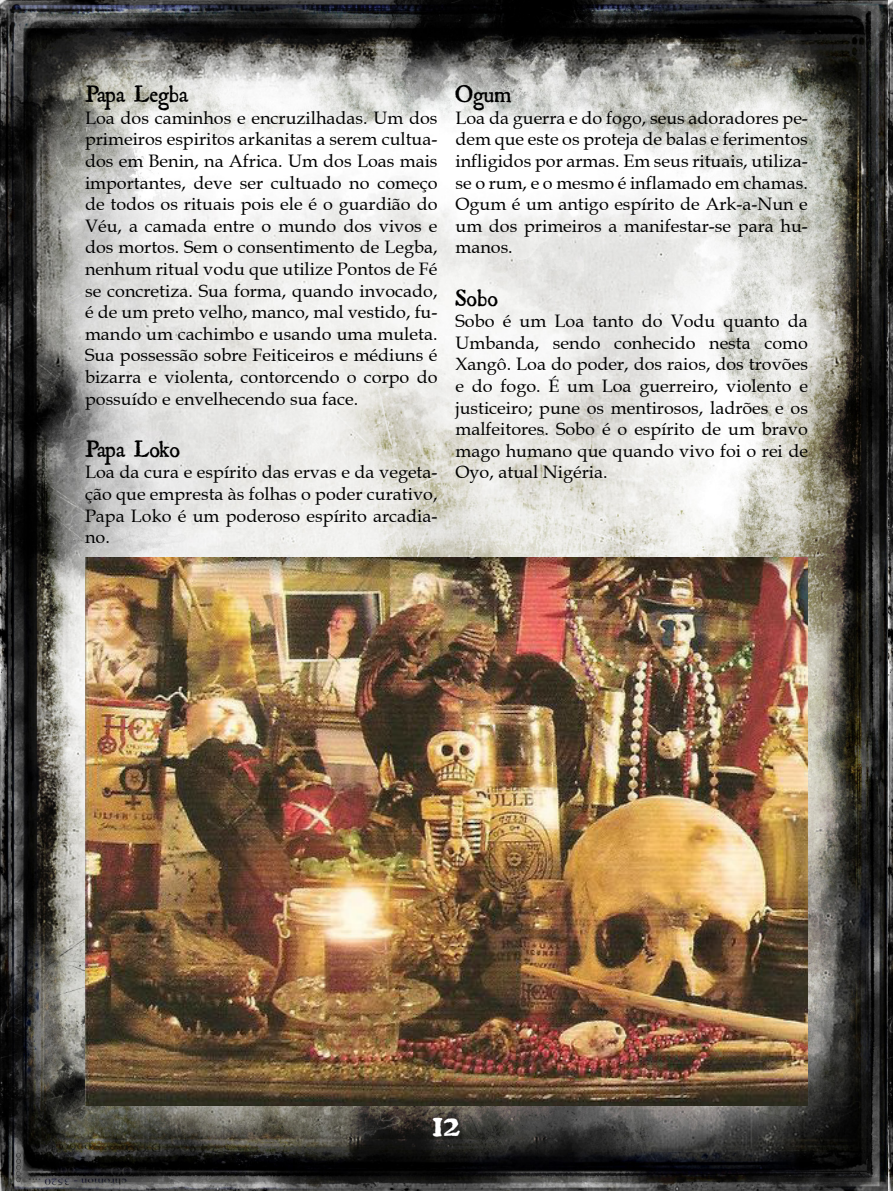
<style>
.page{position:relative;width:893px;height:1191px;background:#fff}
.page>*{position:absolute;margin:0;border:0;box-sizing:border-box;transform-origin:0 0}
.t1{font:45px "Roman Antique";color:#fff}
.t2{font:25.5px "Roman Antique";color:#000}
.t3{font:18px/21.6px "Book Antiqua";color:#000;text-align:justify}
</style>
<div class="page">
<img style="left:0;top:0;width:888px;height:1191px">
<img style="left:888px;top:0;width:5px;height:1191px">
<img style="left:85px;top:557px;width:723px;height:549px">
<h2 class="t2" style="left:85px;top:85px;width:104px">Papa Legba</h2>
<p class="t3" style="left:85px;top:109px;width:354px">Loa dos caminhos e encruzilhadas. Um dos primeiros espiritos arkanitas a serem cultua&shy;dos em Benin, na Africa. Um dos Loas mais importantes, deve ser cultuado no começo de todos os rituais pois ele é o guardião do Véu, a camada entre o mundo dos vivos e dos mortos. Sem o consentimento de Legba, nenhum ritual vodu que utilize Pontos de Fé se concretiza. Sua forma, quando invocado, é de um preto velho, manco, mal vestido, fu&shy;mando um cachimbo e usando uma muleta.<br>Sua possessão sobre Feiticeiros e médiuns é bizarra e violenta, contorcendo o corpo do possuído e envelhecendo sua face.</p>
<h2 class="t2" style="left:85px;top:440px;width:97px">Papa Loko</h2>
<p class="t3" style="left:85px;top:463px;width:354px">Loa da cura e espírito das ervas e da vegeta&shy;ção que empresta às folhas o poder curativo, Papa Loko é um poderoso espírito arcadia&shy;no.</p>
<h2 class="t2" style="left:455px;top:85px;width:58px">Ogum</h2>
<p class="t3" style="left:455px;top:109px;width:354px">Loa da guerra e do fogo, seus adoradores pe&shy;dem que este os proteja de balas e ferimentos infligidos por armas. Em seus rituais, utiliza&shy;se o rum, e o mesmo é inflamado em chamas.<br>Ogum é um antigo espírito de Ark-a-Nun e um dos primeiros a manifestar-se para hu&shy;manos.</p>
<h2 class="t2" style="left:455px;top:288px;width:44px">Sobo</h2>
<p class="t3" style="left:455px;top:312px;width:354px">Sobo é um Loa tanto do Vodu quanto da Umbanda, sendo conhecido nesta como Xangô. Loa do poder, dos raios, dos trovões e do fogo. É um Loa guerreiro, violento e justiceiro; pune os mentirosos, ladrões e os malfeitores. Sobo é o espírito de um bravo mago humano que quando vivo foi o rei de Oyo, atual Nigéria.</p>
<h1 class="t1" style="left:432px;top:1106px;width:30px">12</h1>
</div>
